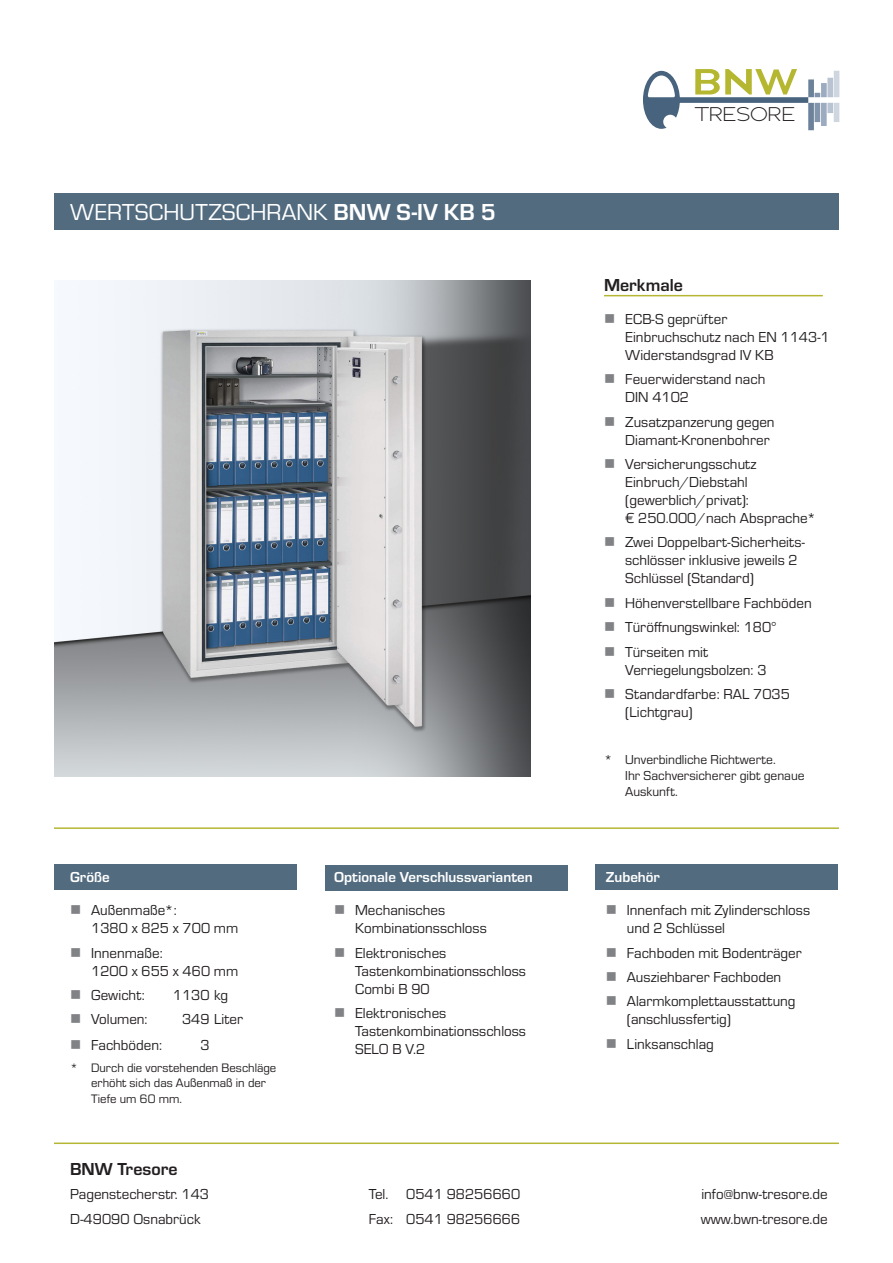
<style>
.page{position:relative;width:893px;height:1263px;background:#fff}
.page>*{position:absolute;margin:0;border:0;box-sizing:border-box;transform-origin:0 0}
.t1{font:24px "Eurostile";color:#fff}
.t2{font:300 19.8px "Adrianna Extended";letter-spacing:.015em;color:#231f20}
.t3{font:700 18px "Eurostile";color:#231f20}
.t4{font:15px/18px "Eurostile";color:#231f20}
.t5{font:700 15px "Eurostile";color:#fff}
.t6{font:13.5px/16.2px "Eurostile";color:#231f20}
.t7{font:12.75px/15.3px "Eurostile";color:#231f20}
.s1{font-weight:700}
.s2{color:#808285}
</style>
<div class="page">
<div style="left:54px;top:193px;width:785px;height:36px;background:#526b7f"></div>
<div style="left:595px;top:864px;width:243px;height:26px;background:#526b7f"></div>
<svg style="left:643px;top:71px;width:37px;height:58px"></svg>
<div style="left:678px;top:97px;width:130px;height:6px;background:#48637e"></div>
<svg style="left:695px;top:69px;width:102px;height:25px"></svg>
<div style="left:834px;top:71px;width:5px;height:26px;background:#ced6e0"></div>
<div style="left:821px;top:83px;width:6px;height:14px;background:#9cabbf"></div>
<svg style="left:815px;top:93px;width:5px;height:4px"></svg>
<div style="left:808px;top:79px;width:6px;height:18px;background:#6c819a"></div>
<div style="left:827px;top:78px;width:6px;height:19px;background:#b9c3d2"></div>
<div style="left:834px;top:103px;width:5px;height:19px;background:#ced6e0"></div>
<div style="left:821px;top:103px;width:6px;height:23px;background:#9cabbf"></div>
<div style="left:814px;top:103px;width:6px;height:19px;background:#8395ac"></div>
<div style="left:808px;top:103px;width:6px;height:27px;background:#6c819a"></div>
<div style="left:827px;top:103px;width:6px;height:10px;background:#b9c3d2"></div>
<hr style="left:54px;top:1142px;width:785px;height:2px;background:#b5b734">
<hr style="left:54px;top:827px;width:785px;height:2px;background:#b5b734">
<div style="left:54px;top:864px;width:242px;height:26px;background:#526b7f"></div>
<div style="left:326px;top:865px;width:242px;height:25px;background:#526b7f"></div>
<img style="left:54px;top:281px;width:476px;height:495px">
<hr style="left:604px;top:295px;width:219px;height:1px;background:#b5b734">
<h1 class="t1" style="left:70px;top:196px;width:427px">WERTSCHUTZSCHRANK <span class="s1">BNW S-IV KB 5</span></h1>
<p class="t5" style="left:70px;top:866px;width:41px">Größe</p>
<p class="t4" style="left:91px;top:900px;width:149px;text-indent:-21px"><span class="s2">■</span> Außenmaße*:<br>1380 x 825 x 700 mm</p>
<p class="t4" style="left:91px;top:943px;width:149px;text-indent:-21px"><span class="s2">■</span> Innenmaße:<br>1200 x 655 x 460 mm</p>
<p class="t4" style="left:70px;top:985px;width:76px"><span class="s2">■</span> Gewicht:</p>
<p class="t4" style="left:173px;top:985px;width:57px">1130 kg</p>
<p class="t4" style="left:70px;top:1009px;width:79px"><span class="s2">■</span> Volumen:</p>
<p class="t4" style="left:182px;top:1009px;width:62px">349 Liter</p>
<p class="t4" style="left:70px;top:1036px;width:93px"><span class="s2">■</span> Fachböden:</p>
<p class="t4" style="left:200px;top:1036px;width:11px">3</p>
<p class="t7" style="left:91px;top:1060px;width:187px;text-indent:-21px">* Durch die vorstehenden Beschläge erhöht sich das Außenmaß in der<br>Tiefe um 60 mm.</p>
<p class="t5" style="left:334px;top:866px;width:200px">Optionale Verschlussvarianten</p>
<p class="t4" style="left:355px;top:900px;width:133px;text-indent:-21px"><span class="s2">■</span> Mechanisches<br>Kombinationsschloss</p>
<p class="t4" style="left:355px;top:943px;width:172px;text-indent:-21px"><span class="s2">■</span> Elektronisches<br>Tastenkombinationsschloss<br>Combi B 90</p>
<p class="t4" style="left:355px;top:1003px;width:172px;text-indent:-21px"><span class="s2">■</span> Elektronisches<br>Tastenkombinationsschloss<br>SELO B V.2</p>
<h2 class="t2" style="left:695px;top:102px;width:102px">TRESORE</h2>
<p class="t3" style="left:604px;top:272px;width:80px">Merkmale</p>
<p class="t4" style="left:625px;top:309px;width:206px;text-indent:-21px"><span class="s2">■</span> ECB-S geprüfter<br>Einbruchschutz nach EN 1143-1<br>Widerstandsgrad IV KB</p>
<p class="t4" style="left:625px;top:370px;width:142px;text-indent:-21px"><span class="s2">■</span> Feuerwiderstand nach<br>DIN 4102</p>
<p class="t4" style="left:625px;top:412px;width:151px;text-indent:-21px"><span class="s2">■</span> Zusatzpanzerung gegen<br>Diamant-Kronenbohrer</p>
<p class="t4" style="left:625px;top:454px;width:192px;text-indent:-21px"><span class="s2">■</span> Versicherungsschutz<br>Einbruch/Diebstahl (gewerblich/privat):<br>€ 250.000/nach Absprache*</p>
<p class="t4" style="left:625px;top:533px;width:181px;text-indent:-21px"><span class="s2">■</span> Zwei Doppelbart-Sicherheits&shy;schlösser inklusive jeweils 2<br>Schlüssel (Standard)</p>
<p class="t4" style="left:604px;top:593px;width:209px"><span class="s2">■</span> Höhenverstellbare Fachböden</p>
<p class="t4" style="left:604px;top:617px;width:174px"><span class="s2">■</span> Türöffnungswinkel: 180°</p>
<p class="t4" style="left:625px;top:642px;width:143px;text-indent:-21px"><span class="s2">■</span> Türseiten mit<br>Verriegelungsbolzen: 3</p>
<p class="t4" style="left:625px;top:684px;width:166px;text-indent:-21px"><span class="s2">■</span> Standardfarbe: RAL 7035 (Lichtgrau)</p>
<p class="t6" style="left:625px;top:751px;width:181px;text-indent:-21px">* Unverbindliche Richtwerte.<br>Ihr Sachversicherer gibt genaue<br>Auskunft.</p>
<p class="t5" style="left:606px;top:866px;width:56px">Zubehör</p>
<p class="t4" style="left:627px;top:900px;width:185px;text-indent:-21px"><span class="s2">■</span> Innenfach mit Zylinderschloss und 2 Schlüssel</p>
<p class="t4" style="left:606px;top:943px;width:197px"><span class="s2">■</span> Fachboden mit Bodenträger</p>
<p class="t4" style="left:606px;top:967px;width:177px"><span class="s2">■</span> Ausziehbarer Fachboden</p>
<p class="t4" style="left:627px;top:991px;width:170px;text-indent:-21px"><span class="s2">■</span> Alarmkomplettausstattung (anschlussfertig)</p>
<p class="t4" style="left:606px;top:1034px;width:109px"><span class="s2">■</span> Linksanschlag</p>
<p class="t3" style="left:70px;top:1156px;width:109px">BNW Tresore</p>
<p class="t4" style="left:70px;top:1185px;width:140px">Pagenstecherstr. 143</p>
<p class="t4" style="left:369px;top:1185px;width:153px">Tel. 0541 98256660</p>
<p class="t4" style="left:701px;top:1185px;width:128px">info@bnw-tresore.de</p>
<p class="t4" style="left:70px;top:1209px;width:132px">D-49090 Osnabrück</p>
<p class="t4" style="left:369px;top:1209px;width:153px">Fax: 0541 98256666</p>
<p class="t4" style="left:701px;top:1209px;width:128px">www.bwn-tresore.de</p>
</div>
